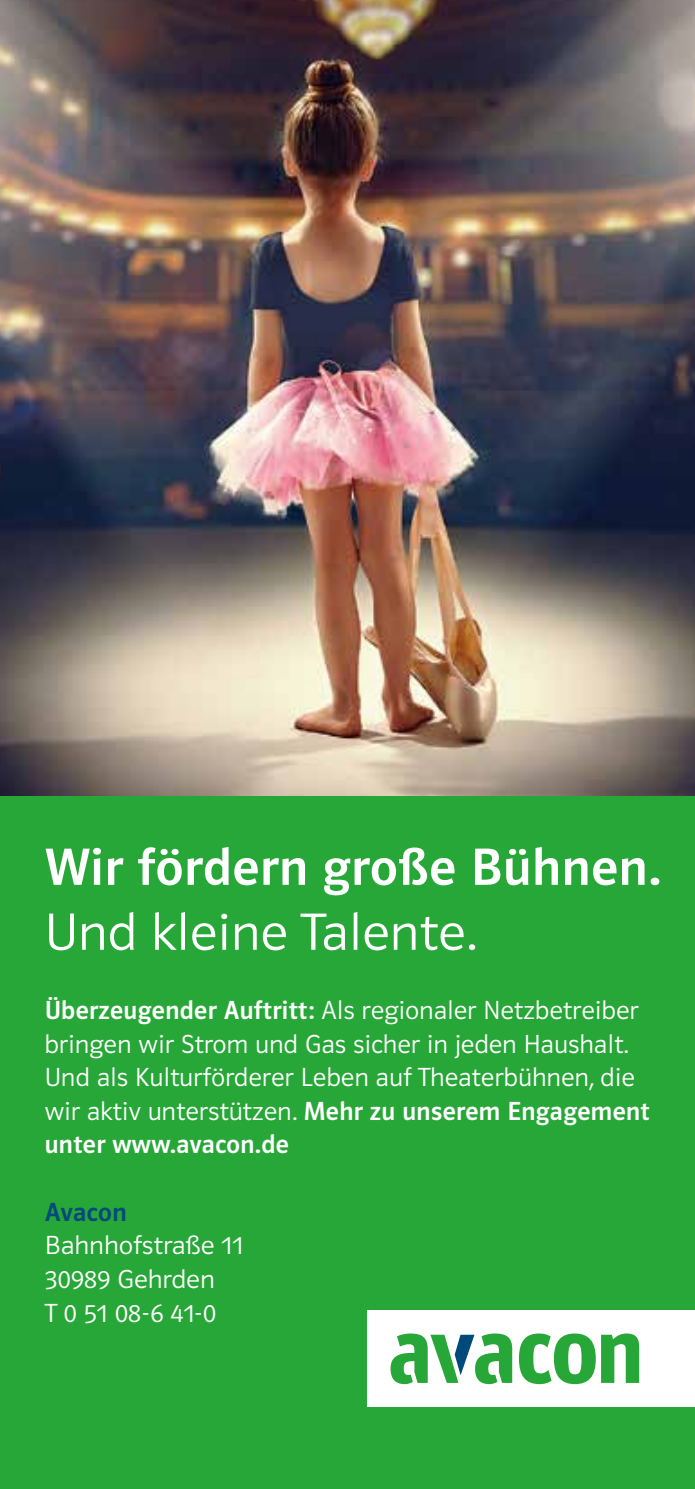
<style>
.page{position:relative;width:695px;height:1489px;background:#fff}
.page>*{position:absolute;margin:0;border:0;box-sizing:border-box;transform-origin:0 0}
.t1{font:54px "Polo 22 K Krftg";letter-spacing:.015em;color:#fff}
.t2{font:54px "Polo 11 K Leicht";letter-spacing:.015em;color:#fff}
.t3{font:27px/33.5px "Polo 11 K Leicht";letter-spacing:.015em;color:#fff}
.t4{font:27px/33.5px "Polo 22 K Krftg";letter-spacing:.015em;color:#fff}
.t5{font:27px "Polo 22 K Krftg";letter-spacing:.015em;color:#00497b}
.s1{font-family:"Polo 22 K Krftg"}
.s2{font-family:"Polo 11 K Leicht"}
</style>
<div class="page">
<div style="left:0;top:0;width:694px;height:1488px;background:#27a737"></div>
<img style="left:0;top:0;width:694px;height:795px">
<div style="left:367px;top:1310px;width:327px;height:96px;background:#fff"></div>
<svg style="left:519px;top:1333px;width:76px;height:50px"></svg>
<svg style="left:601px;top:1333px;width:38px;height:49px"></svg>
<svg style="left:390px;top:1333px;width:122px;height:50px"></svg>
<h1 class="t1" style="left:45px;top:838px;width:617px">Wir fördern große Bühnen.</h1>
<h1 class="t2" style="left:45px;top:903px;width:433px">Und kleine Talente.</h1>
<p class="t3" style="left:45px;top:993px;width:595px"><span class="s1">Überzeugender Auftritt:</span> Als regionaler Netzbetreiber bringen wir Strom und Gas sicher in jeden Haushalt.<br>Und als Kulturförderer Leben auf Theaterbühnen, die</p>
<p class="t4" style="left:45px;top:1094px;width:606px"><span class="s2">wir aktiv unterstützen.</span> Mehr zu unserem Engagement unter www.avacon.de</p>
<p class="t5" style="left:45px;top:1197px;width:84px">Avacon</p>
<p class="t3" style="left:45px;top:1228px;width:200px">Bahnhofstraße 11<br>30989 Gehrden<br>T 0 51 08-6 41-0</p>
</div>
